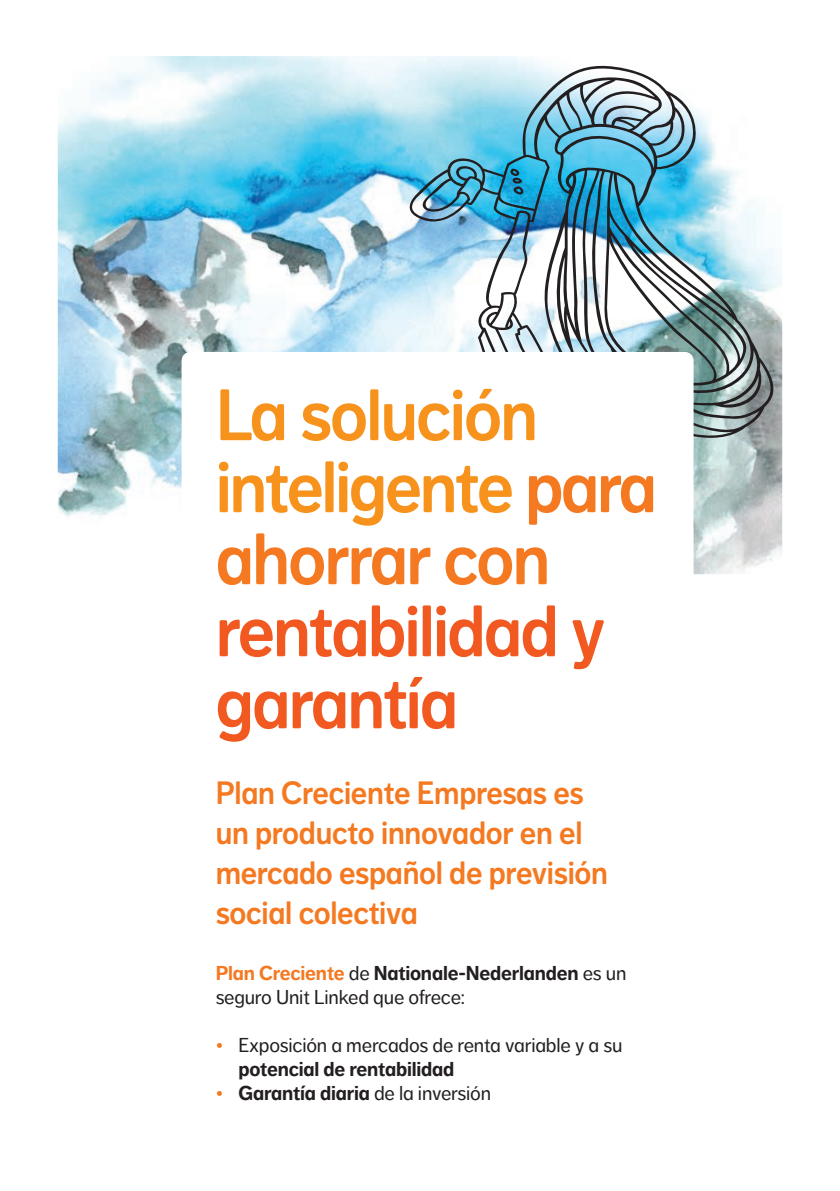
<style>
.page{position:relative;width:840px;height:1191px;background:#fff}
.page>*{position:absolute;margin:0;border:0;box-sizing:border-box;transform-origin:0 0}
.t1{font:72px/72px "NN Dagny Display";letter-spacing:-.035em;color:#f7931d}
.t2{font:72px/72px "NN Dagny Display";letter-spacing:-.025em;color:#f15921}
.t3{font:32px/40px "NN Dagny Display";letter-spacing:-.01em;color:#f47921}
.t4{font:20px/24px "NN Dagny Text";letter-spacing:-.01em;color:#231f20}
.t5{font:700 20px "NN Dagny Text";letter-spacing:-.01em;color:#231f20}
.s1{color:#f47921}
.s2{font-weight:700;color:#f47921}
.s3{font-weight:700}
.s4{font-weight:400;color:#f47921}
.s5{font-weight:400}
</style>
<div class="page">
<img style="left:58px;top:56px;width:723px;height:518px">
<img style="left:406px;top:64px;width:369px;height:375px">
<svg style="left:509px;top:169px;width:14px;height:25px"></svg>
<div style="left:181px;top:352px;width:512px;height:807px;background:#fff;border-radius:9px"></div>
<h1 class="t1" style="left:215px;top:379px;width:442px">La solución inteligente <span class="s1">para ahorrar con</span></h1>
<h1 class="t2" style="left:215px;top:595px;width:391px">rentabilidad y garantía</h1>
<h2 class="t3" style="left:215px;top:773px;width:393px">Plan Creciente Empresas es un producto innovador en el mercado español de previsión social colectiva</h2>
<p class="t4" style="left:215px;top:961px;width:412px"><span class="s2">Plan Creciente</span> de <span class="s3">Nationale-Nederlanden</span> es un seguro Unit Linked que ofrece:</p>
<p class="t4" style="left:238px;top:1033px;width:385px;text-indent:-23px"><span class="s1">•</span> Exposición a mercados de renta variable y a su <span class="s3">potencial de rentabilidad</span></p>
<p class="t5" style="left:215px;top:1081px;width:277px"><span class="s4">•</span> Garantía diaria <span class="s5">de la inversión</span></p>
</div>
